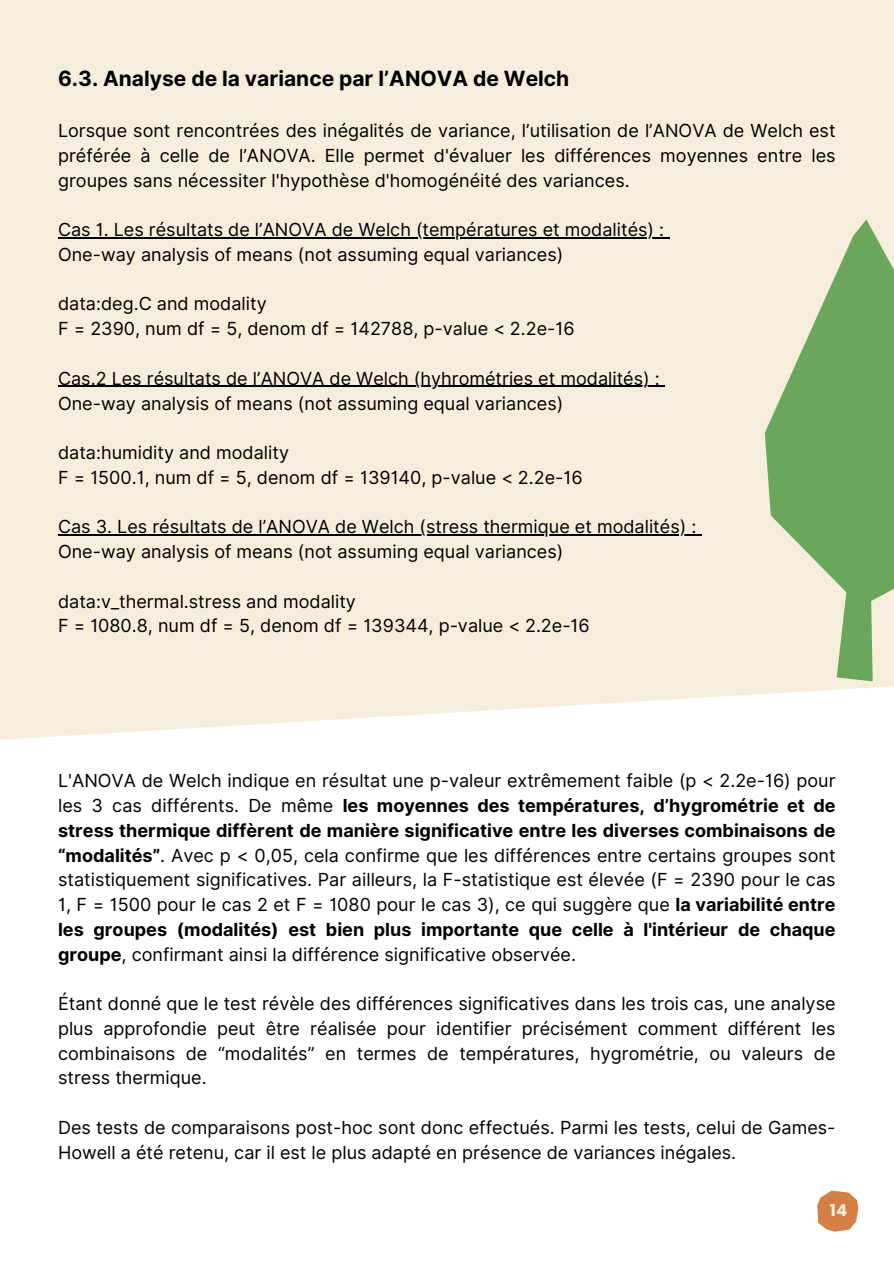
<style>
.page{position:relative;width:894px;height:1264px;background:#fff}
.page>*{position:absolute;margin:0;border:0;box-sizing:border-box;transform-origin:0 0}
.t1{font:700 21px "Inter";color:#000}
.t2{font:18px/24.8px "Inter";color:#000;text-align:justify}
.t3{font:700 16.5px "Poppins";color:#f6eedc}
.s1{font-weight:700}
</style>
<div class="page">
<div style="left:0;top:0;width:893px;height:740px;background:#f6eedc"></div>
<svg style="left:760px;top:218px;width:133px;height:465px;fill:#6ba75b"></svg>
<hr style="left:58px;top:237px;width:606px;height:1px;background:#000">
<hr style="left:58px;top:386px;width:601px;height:1px;background:#000">
<hr style="left:58px;top:534px;width:638px;height:1px;background:#000">
<svg style="left:817px;top:1190px;width:41px;height:41px"></svg>
<h1 class="t1" style="left:58px;top:66px;width:512px">6.3. Analyse de la variance par l’ANOVA de Welch</h1>
<p class="t2" style="left:58px;top:118px;width:778px">Lorsque sont rencontrées des inégalités de variance, l’utilisation de l’ANOVA de Welch est préférée à celle de l’ANOVA. Elle permet d'évaluer les différences moyennes entre les groupes sans nécessiter l'hypothèse d'homogénéité des variances.</p>
<p class="t2" style="left:58px;top:217px;width:607px">Cas 1. Les résultats de l’ANOVA de Welch (températures et modalités) :</p>
<p class="t2" style="left:58px;top:242px;width:506px">One-way analysis of means (not assuming equal variances)</p>
<p class="t2" style="left:58px;top:291px;width:210px">data:deg.C and modality</p>
<p class="t2" style="left:58px;top:316px;width:518px">F = 2390, num df = 5, denom df = 142788, p-value &lt; 2.2e-16</p>
<p class="t2" style="left:58px;top:366px;width:603px">Cas.2 Les résultats de l’ANOVA de Welch (hyhrométries et modalités) :</p>
<p class="t2" style="left:58px;top:390px;width:506px">One-way analysis of means (not assuming equal variances)</p>
<p class="t2" style="left:58px;top:440px;width:232px">data:humidity and modality</p>
<p class="t2" style="left:58px;top:465px;width:526px">F = 1500.1, num df = 5, denom df = 139140, p-value &lt; 2.2e-16</p>
<p class="t2" style="left:58px;top:514px;width:639px">Cas 3. Les résultats de l’ANOVA de Welch (stress thermique et modalités) :</p>
<p class="t2" style="left:58px;top:539px;width:506px">One-way analysis of means (not assuming equal variances)</p>
<p class="t2" style="left:58px;top:588px;width:299px">data:v_thermal.stress and modality</p>
<p class="t2" style="left:58px;top:613px;width:533px">F = 1080.8, num df = 5, denom df = 139344, p-value &lt; 2.2e-16</p>
<p class="t2" style="left:58px;top:768px;width:778px">L'ANOVA de Welch indique en résultat une p-valeur extrêmement faible (p &lt; 2.2e-16) pour les 3 cas différents. De même <span class="s1">les moyennes des températures, d’hygrométrie et de stress thermique diffèrent de manière significative entre les diverses combinaisons de “modalités”</span>. Avec p &lt; 0,05, cela confirme que les différences entre certains groupes sont statistiquement significatives. Par ailleurs, la F-statistique est élevée (F = 2390 pour le cas 1, F = 1500 pour le cas 2 et F = 1080 pour le cas 3), ce qui suggère que <span class="s1">la variabilité entre les groupes (modalités) est bien plus importante que celle à l'intérieur de chaque groupe</span>, confirmant ainsi la différence significative observée.</p>
<p class="t2" style="left:58px;top:991px;width:778px">Étant donné que le test révèle des différences significatives dans les trois cas, une analyse plus approfondie peut être réalisée pour identifier précisément comment différent les combinaisons de “modalités” en termes de températures, hygrométrie, ou valeurs de stress thermique.</p>
<p class="t2" style="left:58px;top:1115px;width:778px">Des tests de comparaisons post-hoc sont donc effectués. Parmi les tests, celui de Games-<br>Howell a été retenu, car il est le plus adapté en présence de variances inégales.</p>
<p class="t3" style="left:829px;top:1198px;width:19px">14</p>
</div>
